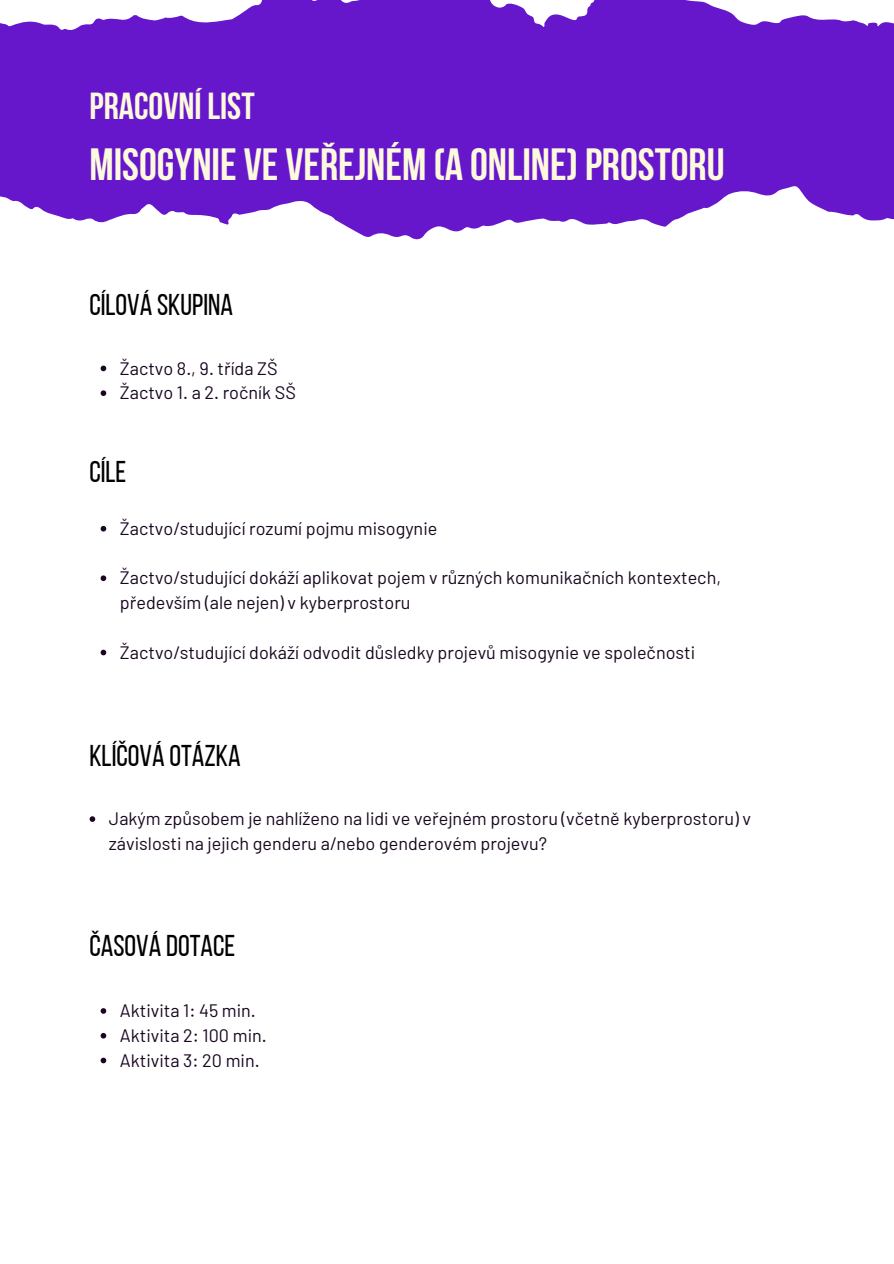
<style>
.page{position:relative;width:894px;height:1264px;background:#fff}
.page>*{position:absolute;margin:0;border:0;box-sizing:border-box;transform-origin:0 0}
.t1{font:700 45px "Bebas Neue";color:#fdf9dc}
.t2{font:700 37.5px "Bebas Neue";color:#fdf9dc}
.t3{font:30px "Bebas Neue";color:#000}
.t4{font:18px/24.8px "Barlow";color:#190620}
</style>
<div class="page">
<svg style="left:0;top:0;width:893px;height:240px;background:#7c39d3"></svg>
<svg style="left:101px;top:365px;width:5px;height:6px"></svg>
<svg style="left:101px;top:390px;width:5px;height:6px"></svg>
<svg style="left:101px;top:526px;width:5px;height:5px"></svg>
<svg style="left:101px;top:575px;width:5px;height:6px"></svg>
<svg style="left:101px;top:649px;width:5px;height:6px"></svg>
<svg style="left:90px;top:816px;width:5px;height:6px"></svg>
<svg style="left:101px;top:1008px;width:5px;height:5px"></svg>
<svg style="left:101px;top:1032px;width:5px;height:6px"></svg>
<svg style="left:101px;top:1057px;width:5px;height:6px"></svg>
<p class="t2" style="left:89px;top:91px;width:167px">PRACOVNÍ LIST</p>
<p class="t1" style="left:89px;top:146px;width:636px">MISOGYNIE VE VEŘEJNÉM (A ONLINE) PROSTORU</p>
<h1 class="t3" style="left:89px;top:293px;width:145px">CÍLOVÁ SKUPINA</h1>
<h2 class="t4" style="left:120px;top:355px;width:159px">Žactvo 8., 9. třída ZŠ</h2>
<p class="t4" style="left:120px;top:380px;width:177px">Žactvo 1. a 2. ročník SŠ</p>
<h2 class="t3" style="left:89px;top:459px;width:39px">CÍLE</h2>
<p class="t4" style="left:120px;top:515px;width:319px">Žactvo/studující rozumí pojmu misogynie</p>
<p class="t4" style="left:120px;top:565px;width:602px">Žactvo/studující dokáží aplikovat pojem v různých komunikačních kontextech, především (ale nejen) v kyberprostoru</p>
<h2 class="t4" style="left:120px;top:639px;width:576px">Žactvo/studující dokáží odvodit důsledky projevů misogynie ve společnosti</h2>
<p class="t3" style="left:89px;top:743px;width:153px">KLÍČOVÁ OTÁZKA</p>
<p class="t4" style="left:109px;top:805px;width:643px">Jakým způsobem je nahlíženo na lidi ve veřejném prostoru (včetně kyberprostoru) v závislosti na jejich genderu a/nebo genderovém projevu?</p>
<p class="t3" style="left:89px;top:933px;width:147px">ČASOVÁ DOTACE</p>
<h2 class="t4" style="left:120px;top:997px;width:137px">Aktivita 1: 45 min.</h2>
<p class="t4" style="left:120px;top:1022px;width:148px">Aktivita 2: 100 min.</p>
<p class="t4" style="left:120px;top:1047px;width:141px">Aktivita 3: 20 min.</p>
</div>
